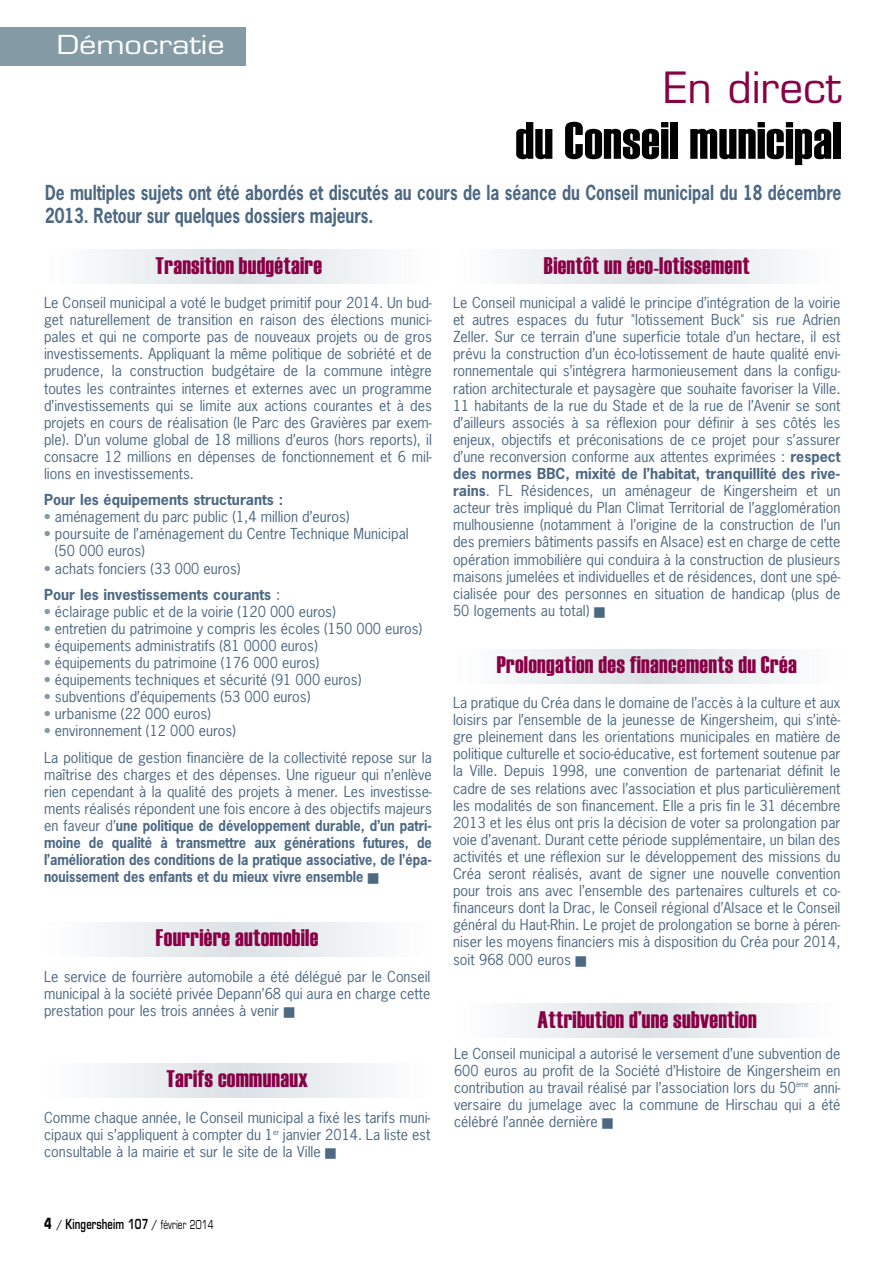
<style>
.page{position:relative;width:893px;height:1263px;background:#fff}
.page>*{position:absolute;margin:0;border:0;box-sizing:border-box;transform-origin:0 0}
.t1{font:52.5px "Haettenschweiler";letter-spacing:.01em;color:#000}
.t2{font:42px "Eurostile";color:#880046}
.t3{font:25.5px "Eurostile";color:#fff;scale:1.2 1}
.t4{font:24px "Haettenschweiler";letter-spacing:.015em;color:#880046}
.t5{font:700 19.5px/22.5px "News Gothic";color:#4d6883;scale:.8 1}
.t6{font:14.25px/17.1px "News Gothic";color:#4d6883;text-align:justify}
.t7{font:700 14.25px/17.1px "News Gothic";color:#4d6883;text-align:justify;scale:.9 1}
.t8{font:700 14.25px/26.1px "News Gothic";color:#4d6883}
.t9{font:600 13.5px "Eurostile";letter-spacing:.015em;color:#000;scale:.7 1}
.s1{font-weight:700;color:#849ba5}
.s2{color:#849ba5}
.s3{font-weight:400}
.s4{font-weight:700}
.s5{font-weight:700;font-size:15px}
.s6{font-weight:400;font-size:12px}
</style>
<div class="page">
<div style="left:0;top:27px;width:245px;height:38px;background:#849ba5"></div>
<h3 class="t3" style="left:57px;top:35px;width:142px">Démocratie</h3>
<h2 class="t2" style="left:664px;top:72px;width:179px">En direct</h2>
<h1 class="t1" style="left:515px;top:110px;width:328px">du Conseil municipal</h1>
<h3 class="t5" style="left:45px;top:182px;width:997px">De multiples sujets ont été abordés et discutés au cours de la séance du Conseil municipal du 18 décembre<br>2013. Retour sur quelques dossiers majeurs.</h3>
<h3 class="t4" style="left:156px;top:252px;width:168px">Transition budgétaire</h3>
<p class="t6" style="left:44px;top:295px;width:389px">Le Conseil municipal a voté le budget primitif pour 2014. Un bud&shy;get naturellement de transition en raison des élections munici&shy;pales et qui ne comporte pas de nouveaux projets ou de gros investissements. Appliquant la même politique de sobriété et de prudence, la construction budgétaire de la commune intègre toutes les contraintes internes et externes avec un programme d’investissements qui se limite aux actions courantes et à des projets en cours de réalisation (le Parc des Gravières par exem&shy;ple). D’un volume global de 18 millions d’euros (hors reports), il consacre 12 millions en dépenses de fonctionnement et 6 mil&shy;lions en investissements.</p>
<p class="t8" style="left:44px;top:487px;width:241px">Pour les équipements structurants :</p>
<p class="t6" style="left:44px;top:509px;width:307px"><span class="s1">•</span> aménagement du parc public (1,4 million d’euros)</p>
<p class="t6" style="left:55px;top:526px;width:355px;text-indent:-11px"><span class="s1">•</span> poursuite de l’aménagement du Centre Technique Municipal (50 000 euros)</p>
<p class="t8" style="left:44px;top:556px;width:238px"><span class="s2">•</span> <span class="s3">achats fonciers (33 000 euros)<br></span>Pour les investissements courants <span class="s3">:</span></p>
<p class="t6" style="left:44px;top:603px;width:293px"><span class="s1">•</span> éclairage public et de la voirie (120 000 euros)</p>
<p class="t6" style="left:44px;top:620px;width:380px"><span class="s1">•</span> entretien du patrimoine y compris les écoles (150 000 euros)</p>
<p class="t6" style="left:44px;top:637px;width:275px"><span class="s1">•</span> équipements administratifs (81 0000 euros)</p>
<p class="t6" style="left:44px;top:655px;width:277px"><span class="s1">•</span> équipements du patrimoine (176 000 euros)</p>
<p class="t6" style="left:44px;top:672px;width:319px"><span class="s1">•</span> équipements techniques et sécurité (91 000 euros)</p>
<p class="t6" style="left:44px;top:689px;width:268px"><span class="s1">•</span> subventions d’équipements (53 000 euros)</p>
<p class="t6" style="left:44px;top:706px;width:168px"><span class="s1">•</span> urbanisme (22 000 euros)</p>
<p class="t6" style="left:44px;top:718px;width:389px;line-height:26.1px"><span class="s1">•</span> environnement (12 000 euros)<br>La politique de gestion financière de la collectivité repose sur la</p>
<p class="t7" style="left:44px;top:766px;width:432px"><span class="s3">maîtrise des charges et des dépenses. Une rigueur qui n’enlève rien cependant à la qualité des projets à mener. Les investisse&shy;ments réalisés répondent une fois encore à des objectifs majeurs en faveur d’</span>une politique de développement durable, d’un patri&shy;moine de qualité à transmettre aux générations futures, de l’amélioration des conditions de la pratique associative, de l’épa&shy;nouissement des enfants et du mieux vivre ensemble ■</p>
<h3 class="t4" style="left:544px;top:252px;width:207px">Bientôt un éco-lotissement</h3>
<p class="t6" style="left:453px;top:295px;width:389px">Le Conseil municipal a validé le principe d’intégration de la voirie et autres espaces du futur "lotissement Buck" sis rue Adrien Zeller. Sur ce terrain d’une superficie totale d’un hectare, il est prévu la construction d’un éco-lotissement de haute qualité envi&shy;ronnementale qui s’intégrera harmonieusement dans la configu&shy;ration architecturale et paysagère que souhaite favoriser la Ville.<br>11 habitants de la rue du Stade et de la rue de l’Avenir se sont d’ailleurs associés à sa réflexion pour définir à ses côtés les enjeux, objectifs et préconisations de ce projet pour s’assurer d’une reconversion conforme aux attentes exprimées : <span class="s4">respect des normes BBC, mixité de l’habitat, tranquillité des rive&shy;rains</span>. FL Résidences, un aménageur de Kingersheim et un acteur très impliqué du Plan Climat Territorial de l’agglomération mulhousienne (notamment à l’origine de la construction de l’un des premiers bâtiments passifs en Alsace) est en charge de cette opération immobilière qui conduira à la construction de plusieurs maisons jumelées et individuelles et de résidences, dont une spé&shy;cialisée pour des personnes en situation de handicap (plus de 50 logements au total) ■</p>
<h3 class="t4" style="left:497px;top:651px;width:301px">Prolongation des financements du Créa</h3>
<p class="t6" style="left:453px;top:694px;width:389px">La pratique du Créa dans le domaine de l’accès à la culture et aux loisirs par l’ensemble de la jeunesse de Kingersheim, qui s’intè&shy;gre pleinement dans les orientations municipales en matière de politique culturelle et socio-éducative, est fortement soutenue par la Ville. Depuis 1998, une convention de partenariat définit le cadre de ses relations avec l’association et plus particulièrement les modalités de son financement. Elle a pris fin le 31 décembre 2013 et les élus ont pris la décision de voter sa prolongation par voie d’avenant. Durant cette période supplémentaire, un bilan des activités et une réflexion sur le développement des missions du Créa seront réalisés, avant de signer une nouvelle convention pour trois ans avec l’ensemble des partenaires culturels et co&shy;financeurs dont la Drac, le Conseil régional d’Alsace et le Conseil général du Haut-Rhin. Le projet de prolongation se borne à péren&shy;niser les moyens financiers mis à disposition du Créa pour 2014, soit 968 000 euros ■</p>
<h3 class="t4" style="left:156px;top:924px;width:164px">Fourrière automobile</h3>
<p class="t6" style="left:44px;top:969px;width:388px">Le service de fourrière automobile a été délégué par le Conseil municipal à la société privée Depann’68 qui aura en charge cette prestation pour les trois années à venir ■</p>
<h3 class="t4" style="left:538px;top:1005px;width:221px">Attribution d’une subvention</h3>
<p class="t6" style="left:454px;top:1045px;width:388px">Le Conseil municipal a autorisé le versement d’une subvention de 600 euros au profit de la Société d’Histoire de Kingersheim en contribution au travail réalisé par l’association lors du 50<sup>ème</sup> anni&shy;versaire du jumelage avec la commune de Hirschau qui a été célébré l’année dernière ■</p>
<h3 class="t4" style="left:166px;top:1065px;width:143px">Tarifs communaux</h3>
<p class="t6" style="left:44px;top:1109px;width:388px">Comme chaque année, le Conseil municipal a fixé les tarifs muni&shy;cipaux qui s’appliquent à compter du 1<sup>er</sup> janvier 2014. La liste est consultable à la mairie et sur le site de la Ville ■</p>
<p class="t9" style="left:44px;top:1219px;width:244px"><span class="s5">4</span> <span class="s6">/</span> Kingersheim 107 <span class="s6">/ février 2014</span></p>
</div>
